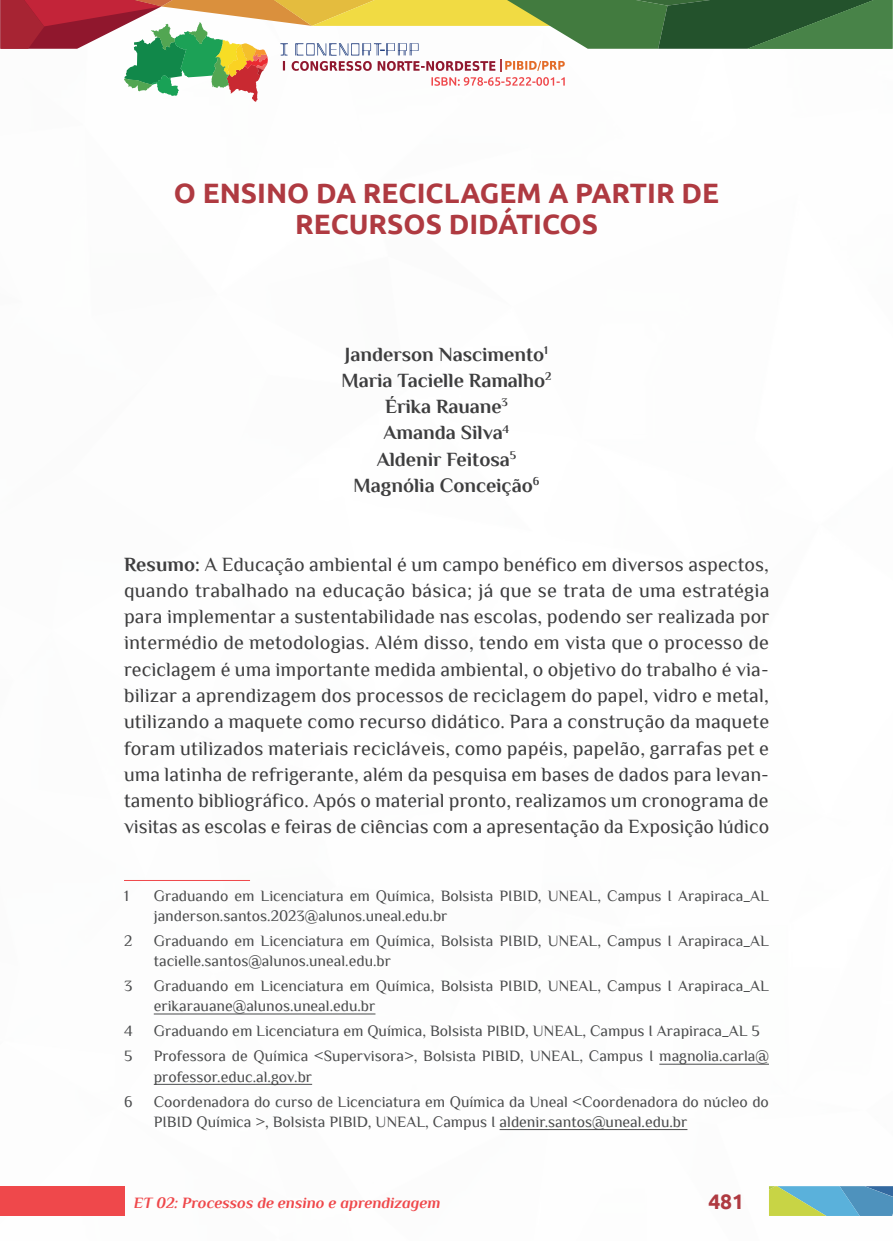
<style>
.page{position:relative;width:893px;height:1241px;background:#fff}
.page>*{position:absolute;margin:0;border:0;box-sizing:border-box;transform-origin:0 0}
._0_TITULO{font:700 28px/31.5px "Ubuntu";color:#af3a41;text-align:center}
.t1{font:700 21px "Ubuntu";color:#af3a41}
._2_RESUMO{font:20.12px/26.2px "Philosopher";color:#3e3e3f;text-align:justify}
._1_AUTOR{font:700 20.12px "Philosopher";color:#3e3e3f}
._11_RODAPÉ{font:15.75px/20.1px "Philosopher";color:#4b4c4d}
.t2{font:italic 700 15.75px "Philosopher";color:#ef484b}
.s1{font-weight:700}
</style>
<div class="page">
<div style="left:0;top:1185px;width:124px;height:30px;background:#ef484b"></div>
<svg style="left:0;top:0;width:892px;height:102px"></svg>
<svg style="left:769px;top:1186px;width:124px;height:29px"></svg>
<hr style="left:124px;top:879px;width:126px;height:1px;background:#ef484b">
<hr style="left:154px;top:1013px;width:221px;height:1px;background:#4b4c4d">
<hr style="left:659px;top:1063px;width:110px;height:1px;background:#4b4c4d">
<hr style="left:154px;top:1083px;width:158px;height:1px;background:#4b4c4d">
<hr style="left:500px;top:1128px;width:187px;height:1px;background:#4b4c4d">
<p class="_0_TITULO" style="left:174px;top:177px;width:546px">O ENSINO DA RECICLAGEM A PARTIR DE<br>RECURSOS DIDÁTICOS</p>
<p class="_1_AUTOR" style="left:345px;top:343px;width:205px">Janderson Nascimento<sup>1</sup></p>
<p class="_1_AUTOR" style="left:341px;top:369px;width:212px">Maria Tacielle Ramalho<sup>2</sup></p>
<p class="_1_AUTOR" style="left:385px;top:395px;width:124px">Érika Rauane<sup>3</sup></p>
<p class="_1_AUTOR" style="left:384px;top:422px;width:127px">Amanda Silva<sup>4</sup></p>
<p class="_1_AUTOR" style="left:377px;top:448px;width:141px">Aldenir Feitosa<sup>5</sup></p>
<p class="_1_AUTOR" style="left:354px;top:474px;width:187px">Magnólia Conceição<sup>6</sup></p>
<p class="_2_RESUMO" style="left:124px;top:551px;width:647px"><span class="s1">Resumo:</span> A Educação ambiental é um campo benéfico em diversos aspectos, quando trabalhado na educação básica; já que se trata de uma estratégia para implementar a sustentabilidade nas escolas, podendo ser realizada por intermédio de metodologias. Além disso, tendo em vista que o processo de reciclagem é uma importante medida ambiental, o objetivo do trabalho é via&shy;bilizar a aprendizagem dos processos de reciclagem do papel, vidro e metal, utilizando a maquete como recurso didático. Para a construção da maquete foram utilizados materiais recicláveis, como papéis, papelão, garrafas pet e uma latinha de refrigerante, além da pesquisa em bases de dados para levan&shy;tamento bibliográfico. Após o material pronto, realizamos um cronograma de visitas as escolas e feiras de ciências com a apresentação da Exposição lúdico</p>
<p class="_11_RODAPÉ" style="left:124px;top:885px;width:6px">1</p>
<p class="_11_RODAPÉ" style="left:154px;top:885px;width:617px">Graduando em Licenciatura em Química, Bolsista PIBID, UNEAL, Campus I Arapiraca_AL janderson.santos.2023@alunos.uneal.edu.br</p>
<p class="_11_RODAPÉ" style="left:124px;top:930px;width:10px">2</p>
<p class="_11_RODAPÉ" style="left:154px;top:930px;width:617px">Graduando em Licenciatura em Química, Bolsista PIBID, UNEAL, Campus I Arapiraca_AL tacielle.santos@alunos.uneal.edu.br</p>
<p class="_11_RODAPÉ" style="left:124px;top:975px;width:10px">3</p>
<p class="_11_RODAPÉ" style="left:154px;top:975px;width:617px">Graduando em Licenciatura em Química, Bolsista PIBID, UNEAL, Campus I Arapiraca_AL erikarauane@alunos.uneal.edu.br</p>
<p class="_11_RODAPÉ" style="left:124px;top:1021px;width:10px">4</p>
<p class="_11_RODAPÉ" style="left:154px;top:1021px;width:608px">Graduando em Licenciatura em Química, Bolsista PIBID, UNEAL, Campus I Arapiraca_AL 5</p>
<p class="_11_RODAPÉ" style="left:124px;top:1046px;width:10px">5</p>
<p class="_11_RODAPÉ" style="left:154px;top:1046px;width:617px">Professora de Química &lt;Supervisora&gt;, Bolsista PIBID, UNEAL, Campus I magnolia.carla@ professor.educ.al.gov.br</p>
<p class="_11_RODAPÉ" style="left:124px;top:1091px;width:10px">6</p>
<p class="_11_RODAPÉ" style="left:154px;top:1091px;width:617px">Coordenadora do curso de Licenciatura em Química da Uneal &lt;Coordenadora do núcleo do<br>PIBID Química &gt;, Bolsista PIBID, UNEAL, Campus I aldenir.santos@uneal.edu.br</p>
<p class="t2" style="left:134px;top:1193px;width:308px">ET 02: Processos de ensino e aprendizagem</p>
<p class="t1" style="left:708px;top:1188px;width:37px">481</p>
</div>
